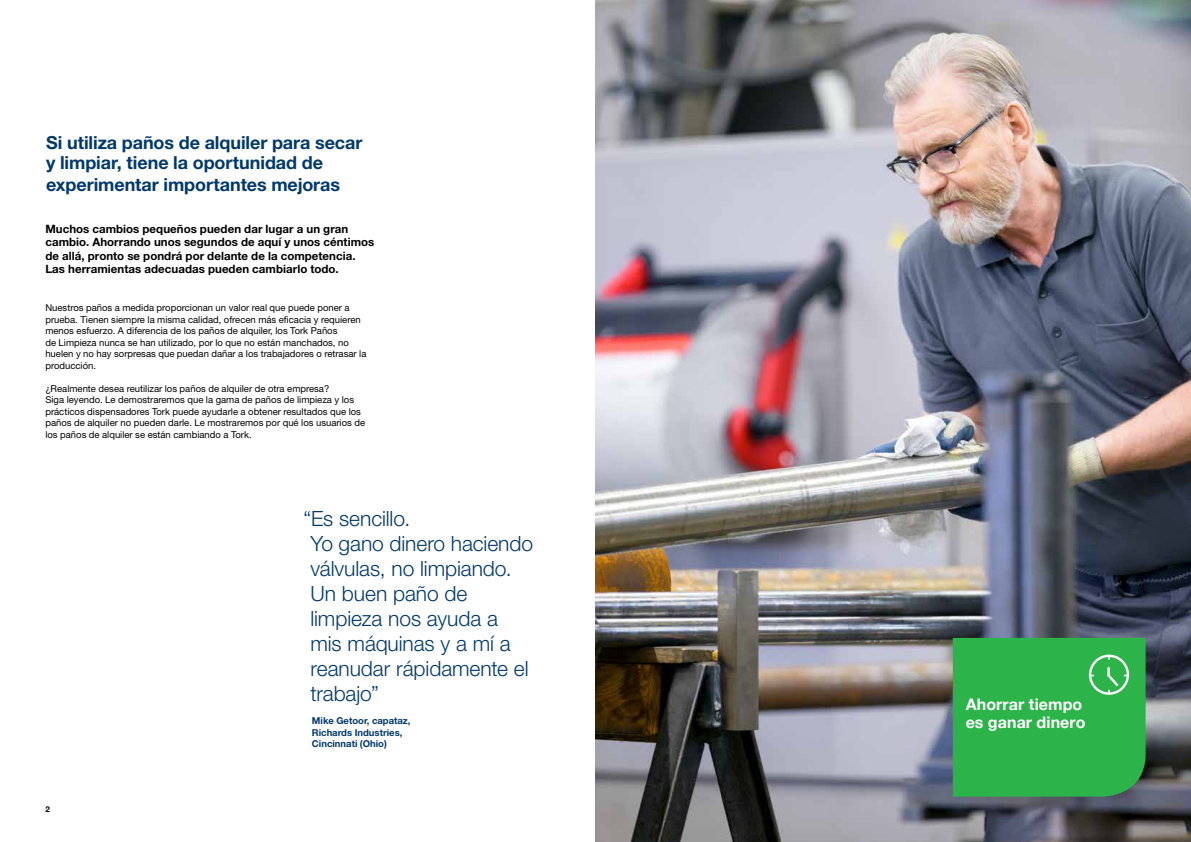
<style>
.page{position:relative;width:1191px;height:842px;background:#fff}
.page>*{position:absolute;margin:0;border:0;box-sizing:border-box;transform-origin:0 0}
.t1{font:300 21px/25px "Helvetica Neue LT Std";letter-spacing:-.005em;color:#00396b}
.t2{font:700 18px/20px "Helvetica Neue LT Std";letter-spacing:-.005em;color:#00396b}
.t3{font:700 16px/18px "Helvetica Neue";letter-spacing:.005em;color:#fff}
.t4{font:700 11.5px/13.5px "Helvetica Neue LT Std";letter-spacing:.005em;color:#000}
.t5{font:9.5px/11.5px "Helvetica Neue LT Std";color:#000}
.t6{font:700 9.5px/11.5px "Helvetica Neue LT Std";color:#00396b}
.t7{font:700 8px "Helvetica Neue LT Std";color:#000}
</style>
<div class="page">
<img style="left:595px;top:0;width:596px;height:842px">
<div style="left:952px;top:638px;width:193px;height:159px;background:#2cb34a"></div>
<h2 class="t2" style="left:46px;top:132px;width:318px">Si utiliza paños de alquiler para secar y limpiar, tiene la oportunidad de</h2>
<h2 class="t2" style="left:46px;top:174px;width:296px">experimentar importantes mejoras</h2>
<p class="t4" style="left:45px;top:222px;width:330px">Muchos cambios pequeños pueden dar lugar a un gran cambio. Ahorrando unos segundos de aquí y unos céntimos de allá, pronto se pondrá por delante de la competencia.<br>Las herramientas adecuadas pueden cambiarlo todo.</p>
<p class="t5" style="left:45px;top:302px;width:322px">Nuestros paños a medida proporcionan un valor real que puede poner a prueba. Tienen siempre la misma calidad, ofrecen más eficacia y requieren menos esfuerzo. A diferencia de los paños de alquiler, los Tork Paños<br>de Limpieza nunca se han utilizado, por lo que no están manchados, no huelen y no hay sorpresas que puedan dañar a los trabajadores o retrasar la producción.</p>
<p class="t5" style="left:45px;top:382px;width:321px">¿Realmente desea reutilizar los paños de alquiler de otra empresa?<br>Siga leyendo. Le demostraremos que la gama de paños de limpieza y los prácticos dispensadores Tork puede ayudarle a obtener resultados que los paños de alquiler no pueden darle. Le mostraremos por qué los usuarios de los paños de alquiler se están cambiando a Tork.</p>
<p class="t7" style="left:45px;top:804px;width:6px">2</p>
<h1 class="t1" style="left:310px;top:506px;width:224px;text-indent:-7px">“Es sencillo.<br>Yo gano dinero haciendo válvulas, no limpiando.<br>Un buen paño de limpieza nos ayuda a mis máquinas y a mí a reanudar rápidamente el trabajo”</h1>
<p class="t6" style="left:312px;top:715px;width:100px">Mike Getoor, capataz,<br>Richards Industries,<br>Cincinnati (Ohio)</p>
<h3 class="t3" style="left:965px;top:696px;width:121px">Ahorrar tiempo es ganar dinero</h3>
</div>
